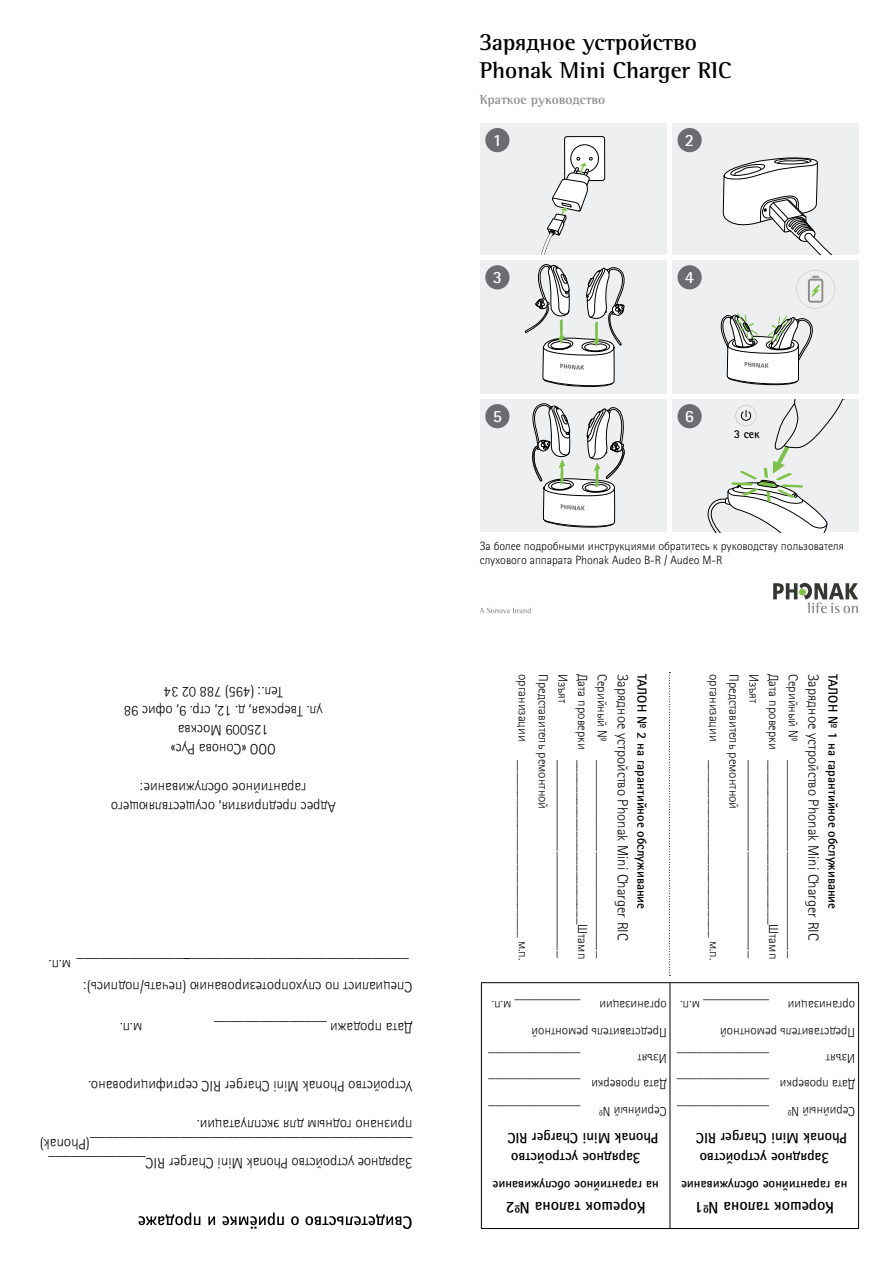
<style>
.page{position:relative;width:893px;height:1263px;background:#fff}
.page>*{position:absolute;margin:0;border:0;box-sizing:border-box;transform-origin:0 0}
.t1{font:700 23.4px/28.2px "Rotis Semifor Phonak";color:#000}
.t2{font:700 17.25px "Rotis Sans Serif Pro Cyr";color:#fff}
.t3{font:700 16.5px "Rotis Sans Serif Pro Cyr";color:#000}
.t4{font:300 15px/19.4px "Rotis Sans Serif Pro Cyr";color:#000;text-align:center}
.t5{font:700 14.85px/19.5px "Rotis Sans Serif Pro Cyr";color:#000;text-align:right}
.t6{font:300 14.85px "Rotis Sans Serif Pro Cyr";color:#000}
.t7{font:700 13.5px "Rotis Semi Serif Pro Cyr";color:#8a8d8a}
.t8{font:300 13.2px "Rotis Sans Serif Pro Cyr";color:#000}
.t9{font:300 13.2px/19.8px "Rotis Sans Serif Pro Cyr";color:#000;text-align:justify;scale:1.07 1}
.t10{font:700 13.2px "Rotis Sans Serif Pro Cyr";color:#000}
.t11{font:300 12px/14.4px "Rotis Sans Serif Pro Cyr";color:#000}
.t12{font:700 12px "Rotis Sans Serif Pro Cyr";color:#000}
</style>
<div class="page">
<svg style="left:480px;top:608px;width:51px;height:5px"></svg>
<svg style="left:138px;top:1212px;width:274px;height:17px"></svg>
<svg style="left:482px;top:983px;width:376px;height:245px"></svg>
<hr style="left:670px;top:982px;width:189px;height:1px;background:#000">
<hr style="left:481px;top:982px;width:189px;height:1px;background:#000">
<hr style="left:858px;top:983px;width:1px;height:245px;background:#000">
<hr style="left:670px;top:1228px;width:189px;height:1px;background:#000">
<hr style="left:670px;top:983px;width:1px;height:245px;background:#000">
<hr style="left:481px;top:983px;width:1px;height:245px;background:#000">
<hr style="left:481px;top:1228px;width:189px;height:1px;background:#000">
<svg style="left:669px;top:672px;width:1px;height:304px"></svg>
<svg style="left:773px;top:583px;width:85px;height:30px"></svg>
<div style="left:480px;top:260px;width:186px;height:134px;background:#edeff0"></div>
<svg style="left:525px;top:264px;width:100px;height:123px"></svg>
<div style="left:480px;top:399px;width:186px;height:133px;background:#edeff0"></div>
<svg style="left:532px;top:403px;width:93px;height:125px"></svg>
<div style="left:672px;top:123px;width:187px;height:131px;background:#edeff0"></div>
<svg style="left:722px;top:158px;width:110px;height:96px"></svg>
<div style="left:480px;top:123px;width:186px;height:131px;background:#edeff0"></div>
<div style="left:565px;top:137px;width:40px;height:44px;background:#fff;border-radius:2px"></div>
<div style="left:564px;top:136px;width:41px;height:45px;border:1px solid #000;border-radius:2px"></div>
<div style="left:570px;top:144px;width:29px;height:29px;border:1px solid #000;border-radius:50%"></div>
<svg style="left:541px;top:157px;width:65px;height:97px"></svg>
<div style="left:485px;top:128px;width:24px;height:24px;background:#6a6c70;border-radius:50%"></div>
<div style="left:677px;top:128px;width:25px;height:24px;background:#6a6c70;border-radius:50%"></div>
<div style="left:485px;top:265px;width:24px;height:24px;background:#6a6c70;border-radius:50%"></div>
<div style="left:485px;top:404px;width:24px;height:24px;background:#6a6c70;border-radius:50%"></div>
<div style="left:672px;top:260px;width:187px;height:134px;background:#edeff0"></div>
<div style="left:672px;top:399px;width:187px;height:133px;background:#edeff0"></div>
<div style="left:677px;top:265px;width:25px;height:24px;background:#6a6c70;border-radius:50%"></div>
<div style="left:677px;top:404px;width:25px;height:24px;background:#6a6c70;border-radius:50%"></div>
<svg style="left:720px;top:270px;width:115px;height:115px"></svg>
<svg style="left:708px;top:399px;width:138px;height:133px"></svg>
<p class="t4" style="left:323px;top:759px;width:200px;rotate:-180deg">ООО «Сонова Рус»<br>125009 Москва<br>ул. Тверская, д. 12, стр. 9, офис 98<br>Тел.: (495) 788 02 34</p>
<p class="t4" style="left:336px;top:817px;width:226px;rotate:-180deg">Адрес предприятия, осуществляющего гарантийное обслуживание:</p>
<p class="t4" style="left:409px;top:974px;width:361px;rotate:-180deg">_____________________________ _______________ м.п.</p>
<p class="t4" style="left:192px;top:974px;width:9px;rotate:-180deg">_</p>
<p class="t4" style="left:412px;top:997px;width:330px;rotate:-180deg">Специалист по слухопротезированию (печать/подпись):</p>
<p class="t4" style="left:142px;top:1038px;width:24px;rotate:-180deg">м.п.</p>
<p class="t4" style="left:412px;top:1038px;width:200px;rotate:-180deg">Дата продажи _______________</p>
<p class="t4" style="left:412px;top:1096px;width:326px;rotate:-180deg">Устройство Phonak Mini Charger RIC сертифицировано.</p>
<p class="t4" style="left:412px;top:1173px;width:374px;text-align:left;rotate:-180deg">еондяраЗ су тр сйо тво anohP k Mini Charger RIC_____________ ___________________________________________(Phonak) признано годным для эксплуатации.</p>
<h1 class="t1" style="left:480px;top:28px;width:253px">Зарядное устройство<br>Phonak Mini Charger RIC</h1>
<p class="t7" style="left:480px;top:91px;width:127px">Краткое руководство</p>
<p class="t2" style="left:493px;top:129px;width:11px">1</p>
<p class="t2" style="left:685px;top:129px;width:11px">2</p>
<p class="t2" style="left:493px;top:266px;width:11px">3</p>
<p class="t2" style="left:493px;top:405px;width:11px">5</p>
<p class="t2" style="left:685px;top:266px;width:11px">4</p>
<p class="t2" style="left:685px;top:405px;width:11px">6</p>
<p class="t12" style="left:734px;top:427px;width:28px">3 сек</p>
<p class="t11" style="left:480px;top:539px;width:366px">За более подробными инструкциями обратитесь к руководству пользователя слухового аппарата Phonak Audeo B-R / Audeo M-R</p>
<p class="t10" style="left:650px;top:674px;width:237px;rotate:90deg">ТАЛОН № 2 на гарантийное обслуживание</p>
<p class="t9" style="left:612px;top:674px;width:268px;text-indent:86px;rotate:90deg">____________________________ Дата проверки _________________________Штамп Изъят</p>
<p class="t9" style="left:573px;top:674px;width:267px;text-align:left;text-indent:86px;rotate:90deg">____________________________<br>Представитель ремонтной<br>организации</p>
<p class="t8" style="left:610px;top:674px;width:69px;rotate:90deg">Серийный №</p>
<p class="t6" style="left:631px;top:674px;width:268px;rotate:90deg">Зарядное устройство Phonak Mini Charger RIC</p>
<p class="t8" style="left:531px;top:759px;width:202px;rotate:90deg">___________________________ м.п.</p>
<p class="t10" style="left:841px;top:674px;width:237px;rotate:90deg">ТАЛОН № 1 на гарантийное обслуживание</p>
<p class="t9" style="left:803px;top:674px;width:268px;text-indent:86px;rotate:90deg">____________________________ Дата проверки _________________________Штамп Изъят</p>
<p class="t9" style="left:763px;top:674px;width:267px;text-align:left;text-indent:86px;rotate:90deg">____________________________<br>Представитель ремонтной<br>организации</p>
<p class="t8" style="left:801px;top:674px;width:69px;rotate:90deg">Серийный №</p>
<p class="t6" style="left:822px;top:674px;width:268px;rotate:90deg">Зарядное устройство Phonak Mini Charger RIC</p>
<p class="t8" style="left:722px;top:759px;width:202px;rotate:90deg">___________________________ м.п.</p>
<p class="t8" style="left:580px;top:1013px;width:90px;rotate:-180deg">__________ м.п.</p>
<p class="t8" style="left:667px;top:1013px;width:69px;rotate:-180deg">организации</p>
<p class="t8" style="left:769px;top:1013px;width:90px;rotate:-180deg">__________ м.п.</p>
<p class="t8" style="left:855px;top:1013px;width:69px;rotate:-180deg">организации</p>
<p class="t8" style="left:667px;top:1040px;width:137px;rotate:-180deg">Представитель ремонтной</p>
<p class="t8" style="left:855px;top:1040px;width:137px;rotate:-180deg">Представитель ремонтной</p>
<p class="t8" style="left:580px;top:1066px;width:94px;rotate:-180deg">______________</p>
<p class="t8" style="left:667px;top:1066px;width:31px;rotate:-180deg">Изъят</p>
<p class="t8" style="left:769px;top:1066px;width:94px;rotate:-180deg">______________</p>
<p class="t8" style="left:855px;top:1066px;width:31px;rotate:-180deg">Изъят</p>
<p class="t8" style="left:580px;top:1092px;width:94px;rotate:-180deg">______________</p>
<p class="t8" style="left:667px;top:1092px;width:77px;rotate:-180deg">аД та проверки</p>
<p class="t8" style="left:769px;top:1092px;width:94px;rotate:-180deg">______________</p>
<p class="t8" style="left:855px;top:1092px;width:77px;rotate:-180deg">аД та проверки</p>
<p class="t8" style="left:580px;top:1119px;width:94px;rotate:-180deg">______________</p>
<p class="t8" style="left:667px;top:1119px;width:69px;rotate:-180deg">Серийный №</p>
<p class="t8" style="left:769px;top:1119px;width:94px;rotate:-180deg">______________</p>
<p class="t8" style="left:855px;top:1119px;width:69px;rotate:-180deg">Серийный №</p>
<p class="t5" style="left:659px;top:1167px;width:152px;rotate:-180deg">Зарядное устройство<br>Phonak Mini Charger RIC</p>
<p class="t5" style="left:847px;top:1167px;width:152px;rotate:-180deg">Зарядное устройство<br>Phonak Mini Charger RIC</p>
<p class="t10" style="left:659px;top:1193px;width:168px;rotate:-180deg">на гарантийное обслуживание</p>
<p class="t10" style="left:847px;top:1193px;width:168px;rotate:-180deg">на гарантийное обслуживание</p>
<p class="t3" style="left:646px;top:1218px;width:142px;rotate:-180deg">Корешок талона №2</p>
<p class="t3" style="left:834px;top:1218px;width:142px;rotate:-180deg">Корешок талона №1</p>
</div>
